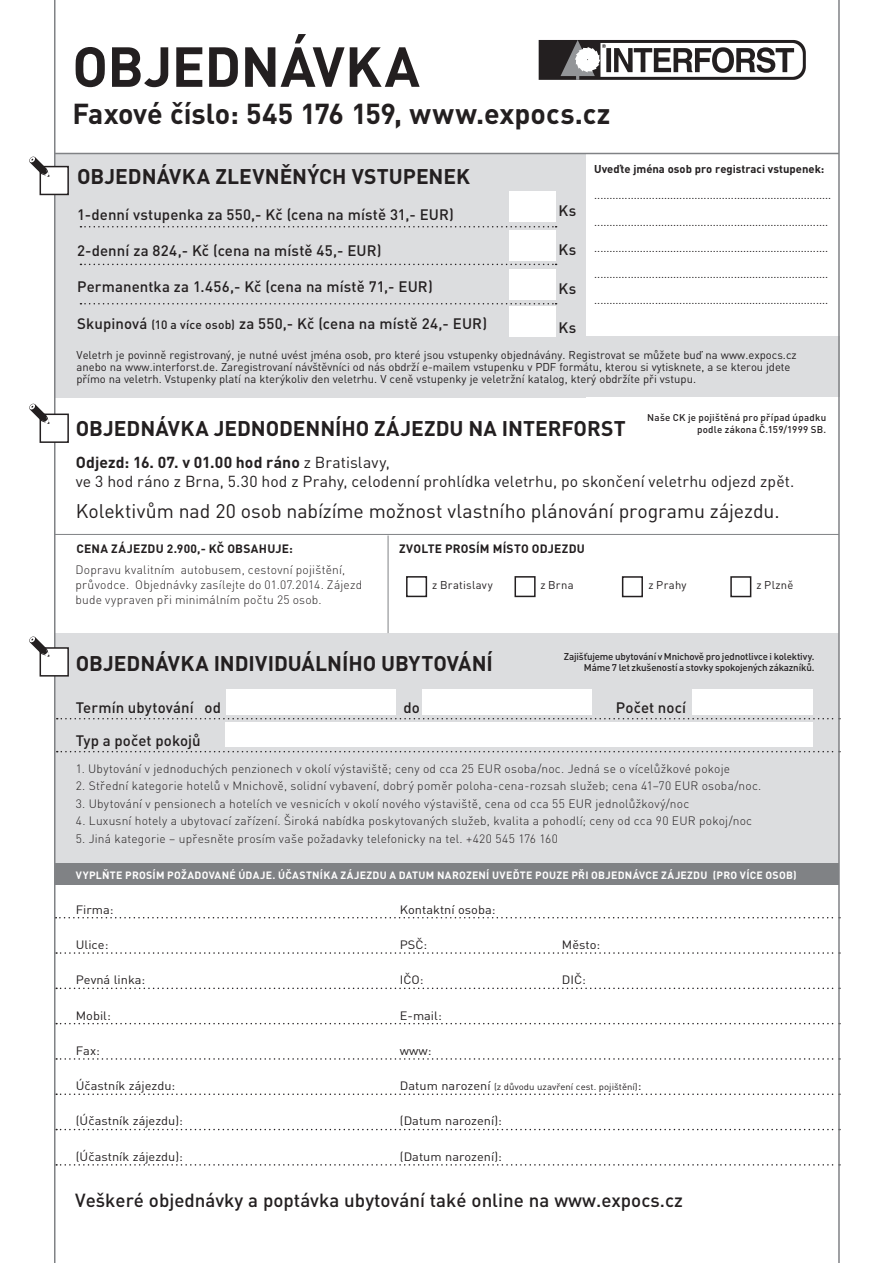
<style>
.page{position:relative;width:893px;height:1263px;background:#fff}
.page>*{position:absolute;margin:0;border:0;box-sizing:border-box;transform-origin:0 0}
.norm_ln{font:700 55.5px "Unient DINCE";letter-spacing:-.01em;color:#231f20}
.norm_ln-2{font:700 28.5px "Unient DINCE";color:#231f20}
.norm_ln-3{font:700 21px "Unient DINCE";color:#231f20}
.t1{font:19.5px "Unient DINCE";letter-spacing:-.005em;color:#231f20}
.t2{font:500 18.75px "Unient DINCE";color:#231f20}
.t3{font:15.75px/18.9px "Unient DINCE";letter-spacing:.005em;color:#231f20}
.norm_ln-4{font:500 15px "Unient DINCE";letter-spacing:.005em;color:#231f20}
.norm_ln-5{font:300 12px/15px "Unient DINCE";letter-spacing:.015em;color:#231f20}
.t4{font:12px "Unient DINCE";color:#231f20;scale:1.07 1}
.norm_ln-6{font:700 12px "Unient DINCE";letter-spacing:.02em;color:#231f20}
.norm_ln-7{font:11.25px/12px "Unient DINCE";color:#231f20}
.norm_ln-8{font:700 11.25px "Unient DINCE";color:#231f20}
.norm_ln-9{font:11.25px "Unient DINCE";letter-spacing:.02em;color:#231f20}
.norm_ln-10{font:700 10.5px "Unient DINCE";letter-spacing:.025em;color:#fff}
.t5{font:500 9.75px/11.2px "Unient DINCE";letter-spacing:-.015em;color:#231f20;text-align:right}
.t6{font:500 9.75px/11.2px "Unient DINCE";letter-spacing:.025em;color:#231f20;text-align:right}
.t7{font:9px "Unient DINCE";color:#231f20;scale:1.07 1}
.s1{font-size:12px}
.s2{font-weight:700}
</style>
<div class="page">
<div style="left:55px;top:634px;width:784px;height:234px;background:#dcdddf"></div>
<div style="left:55px;top:153px;width:531px;height:244px;background:#dcdddf"></div>
<div style="left:81px;top:337px;width:758px;height:60px;background:#dcdddf"></div>
<svg style="left:56px;top:952px;width:778px;height:2px"></svg>
<svg style="left:56px;top:917px;width:778px;height:1px"></svg>
<svg style="left:56px;top:1093px;width:778px;height:2px"></svg>
<svg style="left:56px;top:1058px;width:778px;height:2px"></svg>
<svg style="left:56px;top:1023px;width:778px;height:1px"></svg>
<svg style="left:56px;top:987px;width:778px;height:2px"></svg>
<svg style="left:56px;top:1129px;width:778px;height:1px"></svg>
<svg style="left:56px;top:1164px;width:778px;height:1px"></svg>
<div style="left:55px;top:864px;width:784px;height:21px;background:#808285"></div>
<div style="left:406px;top:576px;width:21px;height:21px;border:2px solid #231f20"></div>
<div style="left:622px;top:576px;width:21px;height:21px;border:2px solid #231f20"></div>
<div style="left:730px;top:576px;width:21px;height:21px;border:2px solid #231f20"></div>
<div style="left:514px;top:576px;width:22px;height:21px;border:2px solid #231f20"></div>
<svg style="left:57px;top:751px;width:777px;height:1px"></svg>
<svg style="left:57px;top:718px;width:777px;height:1px"></svg>
<hr style="left:55px;top:534px;width:784px;height:1px;background:#808285">
<hr style="left:388px;top:535px;width:1px;height:98px;background:#808285">
<hr style="left:838px;top:0;width:2px;height:1263px;background:#808285">
<hr style="left:54px;top:0;width:2px;height:1263px;background:#808285">
<hr style="left:54px;top:153px;width:785px;height:1px;background:#808285">
<div style="left:225px;top:722px;width:588px;height:25px;background:#fff"></div>
<div style="left:226px;top:689px;width:170px;height:25px;background:#fff"></div>
<div style="left:422px;top:689px;width:170px;height:25px;background:#fff"></div>
<div style="left:692px;top:689px;width:121px;height:25px;background:#fff"></div>
<div style="left:40px;top:167px;width:28px;height:27px;background:#fff"></div>
<div style="left:40px;top:166px;width:29px;height:29px;border:2px solid #231f20"></div>
<div style="left:40px;top:414px;width:28px;height:28px;background:#fff"></div>
<div style="left:40px;top:414px;width:29px;height:29px;border:2px solid #231f20"></div>
<div style="left:40px;top:648px;width:28px;height:28px;background:#fff"></div>
<div style="left:40px;top:647px;width:29px;height:29px;border:2px solid #231f20"></div>
<svg style="left:29px;top:156px;width:21px;height:21px"></svg>
<svg style="left:29px;top:403px;width:21px;height:21px"></svg>
<svg style="left:29px;top:636px;width:21px;height:21px"></svg>
<svg style="left:80px;top:226px;width:477px;height:1px"></svg>
<svg style="left:80px;top:264px;width:477px;height:1px"></svg>
<svg style="left:80px;top:303px;width:477px;height:1px"></svg>
<div style="left:509px;top:191px;width:46px;height:31px;background:#fff"></div>
<div style="left:509px;top:231px;width:46px;height:30px;background:#fff"></div>
<div style="left:509px;top:269px;width:46px;height:30px;background:#fff"></div>
<div style="left:509px;top:306px;width:46px;height:31px;background:#fff"></div>
<svg style="left:539px;top:40px;width:267px;height:40px"></svg>
<p class="norm_ln" style="left:72px;top:30px;width:349px">OBJEDNÁVKA</p>
<p class="norm_ln-2" style="left:72px;top:95px;width:540px">Faxové číslo: 545 176 159, www.expocs.cz</p>
<p class="norm_ln-3" style="left:77px;top:163px;width:394px">OBJEDNÁVKA ZLEVNĚNÝCH VSTUPENEK</p>
<p class="norm_ln-4" style="left:77px;top:205px;width:378px">1-denní vstupenka za 550,- Kč (cena na místě 31,- EUR)</p>
<p class="norm_ln-4" style="left:77px;top:241px;width:306px">2-denní za 824,- Kč (cena na místě 45,- EUR)</p>
<p class="norm_ln-4" style="left:77px;top:277px;width:357px">Permanentka za 1.456,- Kč (cena na místě 71,- EUR)</p>
<p class="norm_ln-4" style="left:77px;top:313px;width:411px">Skupinová <span class="s1">(10 a více osob)</span> za 550,- Kč (cena na místě 24,- EUR)</p>
<p class="norm_ln-4" style="left:558px;top:200px;width:19px">Ks</p>
<p class="norm_ln-4" style="left:558px;top:239px;width:19px">Ks</p>
<p class="norm_ln-4" style="left:558px;top:278px;width:19px">Ks</p>
<p class="norm_ln-4" style="left:558px;top:317px;width:19px">Ks</p>
<p class="norm_ln-8" style="left:594px;top:161px;width:232px">Uveďte jména osob pro registraci vstupenek:</p>
<p class="norm_ln-7" style="left:594px;top:189px;width:238px">..............................................................................</p>
<p class="norm_ln-7" style="left:594px;top:215px;width:235px">.............................................................................</p>
<p class="norm_ln-7" style="left:594px;top:241px;width:235px">.............................................................................</p>
<p class="norm_ln-7" style="left:594px;top:268px;width:235px">.............................................................................</p>
<p class="norm_ln-7" style="left:594px;top:294px;width:235px">.............................................................................</p>
<p class="norm_ln-7" style="left:77px;top:348px;width:722px">Veletrh je povinně registrovaný, je nutné uvést jména osob, pro které jsou vstupenky objednávány. Registrovat se můžete buď na www.expocs.cz anebo na www.interforst.de. Zaregistrovaní návštěvníci od nás obdrží e-mailem vstupenku v PDF formátu, kterou si vytisknete, a se kterou jdete přímo na veletrh. Vstupenky platí na kterýkoliv den veletrhu. V ceně vstupenky je veletržní katalog, který obdržíte při vstupu.</p>
<p class="t6" style="left:647px;top:412px;width:180px">Naše CK je pojištěná pro případ úpadku podle zákona Č.159/1999 SB.</p>
<p class="norm_ln-3" style="left:76px;top:414px;width:551px">OBJEDNÁVKA JEDNODENNÍHO ZÁJEZDU NA INTERFORST</p>
<p class="t3" style="left:76px;top:452px;width:720px"><span class="s2">Odjezd: 16. 07. v 01.00 hod ráno</span> z Bratislavy,<br>ve 3 hod ráno z Brna, 5.30 hod z Prahy, celodenní prohlídka veletrhu, po skončení veletrhu odjezd zpět.</p>
<p class="t1" style="left:76px;top:498px;width:705px">Kolektivům nad 20 osob nabízíme možnost vlastního plánování programu zájezdu.</p>
<p class="norm_ln-6" style="left:77px;top:540px;width:218px">CENA ZÁJEZDU 2.900,- KČ OBSAHUJE:</p>
<p class="norm_ln-6" style="left:399px;top:540px;width:187px">ZVOLTE PROSÍM MÍSTO ODJEZDU</p>
<p class="norm_ln-5" style="left:75px;top:563px;width:288px">Dopravu kvalitním autobusem, cestovní pojištění, průvodce. Objednávky zasílejte do 01.07.2014. Zájezd bude vypraven při minimálním počtu 25 osob.</p>
<p class="norm_ln-9" style="left:432px;top:577px;width:62px">z Bratislavy</p>
<p class="norm_ln-7" style="left:540px;top:578px;width:35px">z Brna</p>
<p class="norm_ln-7" style="left:648px;top:578px;width:40px">z Prahy</p>
<p class="norm_ln-7" style="left:756px;top:578px;width:39px">z Plzně</p>
<p class="norm_ln-3" style="left:76px;top:649px;width:419px">OBJEDNÁVKA INDIVIDUÁLNÍHO UBYTOVÁNÍ</p>
<p class="norm_ln-4" style="left:76px;top:697px;width:147px">Termín ubytování od</p>
<p class="norm_ln-4" style="left:403px;top:697px;width:18px">do</p>
<p class="norm_ln-4" style="left:616px;top:697px;width:72px">Počet nocí</p>
<p class="norm_ln-4" style="left:76px;top:730px;width:126px">Typ a počet pokojů</p>
<p class="norm_ln-5" style="left:76px;top:762px;width:656px">1. Ubytování v jednoduchých penzionech v okolí výstaviště; ceny od cca 25 EUR osoba/noc. Jedná se o vícelůžkové pokoje</p>
<p class="norm_ln-5" style="left:76px;top:779px;width:687px">2. Střední kategorie hotelů v Mnichově, solidní vybavení, dobrý poměr poloha-cena-rozsah služeb; cena 41–70 EUR osoba/noc.</p>
<p class="norm_ln-5" style="left:76px;top:797px;width:615px">3. Ubytování v pensionech a hotelích ve vesnicích v okolí nového výstaviště, cena od cca 55 EUR jednolůžkový/noc</p>
<p class="norm_ln-5" style="left:76px;top:814px;width:678px">4. Luxusní hotely a ubytovací zařízení. Široká nabídka poskytovaných služeb, kvalita a pohodlí; ceny od cca 90 EUR pokoj/noc</p>
<p class="norm_ln-5" style="left:76px;top:832px;width:484px">5. Jiná kategorie – upřesněte prosím vaše požadavky telefonicky na tel. +420 545 176 160</p>
<p class="t5" style="left:564px;top:650px;width:252px">Zajišťujeme ubytování v Mnichově pro jednotlivce i kolektivy.<br>Máme 7 let zkušeností a stovky spokojených zákazníků.</p>
<p class="norm_ln-10" style="left:76px;top:868px;width:722px">VYPLŇTE PROSÍM POŽADOVANÉ ÚDAJE. ÚČASTNÍKA ZÁJEZDU A DATUM NAROZENÍ UVEĎTE POUZE PŘI OBJEDNÁVCE ZÁJEZDU (PRO VÍCE OSOB)</p>
<p class="t4" style="left:76px;top:901px;width:37px">Firma:</p>
<p class="t4" style="left:400px;top:901px;width:91px">Kontaktní osoba:</p>
<p class="t4" style="left:76px;top:937px;width:32px">Ulice:</p>
<p class="t4" style="left:400px;top:937px;width:27px">PSČ:</p>
<p class="t4" style="left:562px;top:937px;width:37px">Město:</p>
<p class="t4" style="left:76px;top:972px;width:67px">Pevná linka:</p>
<p class="t4" style="left:400px;top:972px;width:24px">IČO:</p>
<p class="t4" style="left:562px;top:972px;width:24px">DIČ:</p>
<p class="t4" style="left:76px;top:1007px;width:34px">Mobil:</p>
<p class="t4" style="left:400px;top:1007px;width:41px">E-mail:</p>
<p class="t4" style="left:76px;top:1042px;width:24px">Fax:</p>
<p class="t4" style="left:400px;top:1042px;width:31px">www:</p>
<p class="t4" style="left:76px;top:1078px;width:95px">Účastník zájezdu:</p>
<p class="t7" style="left:400px;top:1081px;width:227px"><span class="s1">Datum narození</span> (z důvodu uzavření cest. pojištění)<span class="s1">:</span></p>
<p class="t4" style="left:76px;top:1113px;width:102px">(Účastník zájezdu):</p>
<p class="t4" style="left:400px;top:1113px;width:97px">(Datum narození):</p>
<p class="t4" style="left:76px;top:1148px;width:102px">(Účastník zájezdu):</p>
<p class="t4" style="left:400px;top:1148px;width:97px">(Datum narození):</p>
<p class="t2" style="left:75px;top:1188px;width:609px">Veškeré objednávky a poptávka ubytování také online na www.expocs.cz</p>
</div>
